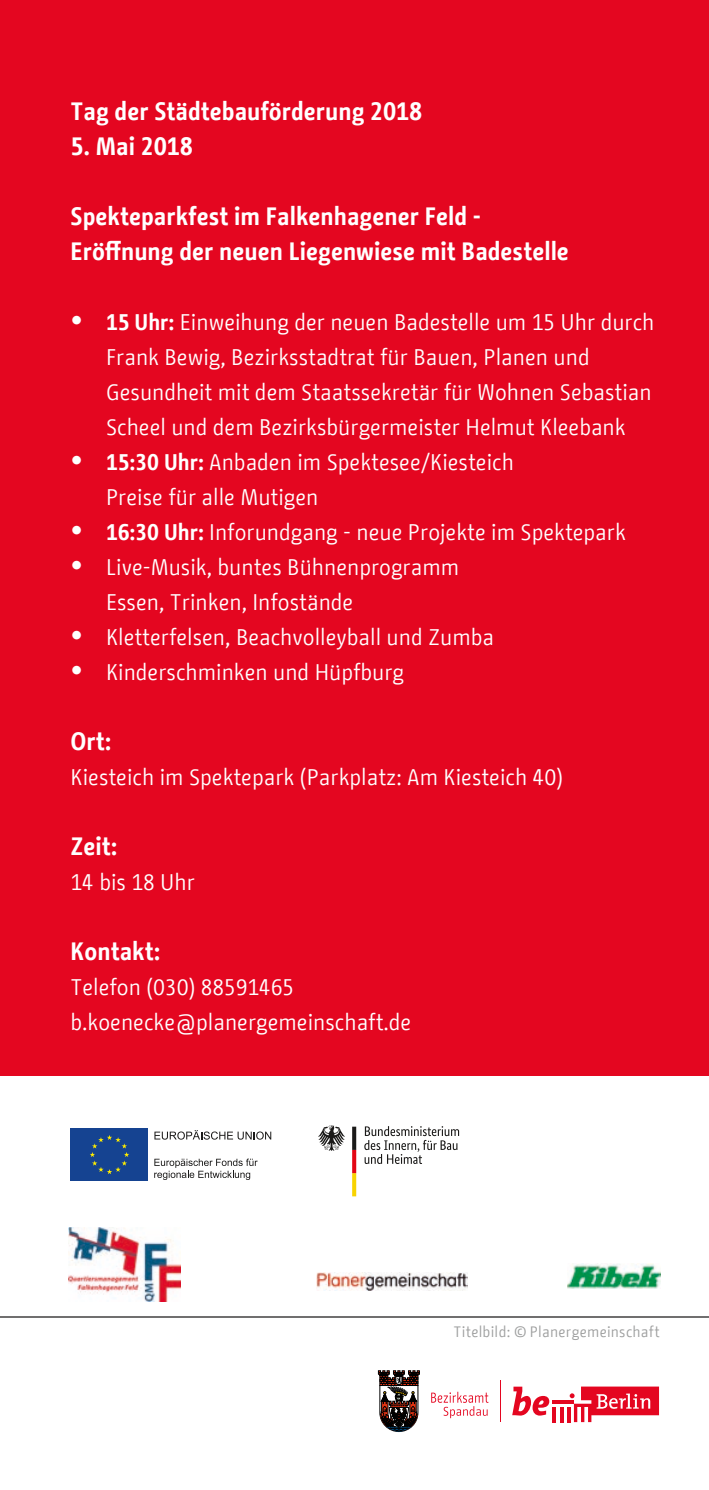
<style>
.page{position:relative;width:709px;height:1490px;background:#fff}
.page>*{position:absolute;margin:0;border:0;box-sizing:border-box;transform-origin:0 0}
.t1{font:700 25px/35px "BMF Change";color:#fff}
.t2{font:22.5px/35px "BMF Change";color:#fff}
.t3{font:15px "BMF Change";letter-spacing:.015em;color:#9d9e9e}
.s1{font-size:32.5px}
.s2{font-weight:700}
</style>
<div class="page">
<div style="left:0;top:0;width:709px;height:1075px;background:#e40620"></div>
<svg style="left:364px;top:1126px;width:95px;height:38px"></svg>
<svg style="left:318px;top:1125px;width:27px;height:25px"></svg>
<svg style="left:352px;top:1126px;width:4px;height:70px"></svg>
<div style="left:69px;top:1127px;width:81px;height:55px;background:#154391"></div>
<svg style="left:90px;top:1135px;width:39px;height:39px"></svg>
<div style="left:148px;top:1128px;width:139px;height:53px;background:#fff"></div>
<svg style="left:154px;top:1130px;width:117px;height:9px"></svg>
<svg style="left:154px;top:1158px;width:104px;height:22px"></svg>
<svg style="left:431px;top:1391px;width:57px;height:27px"></svg>
<svg style="left:512px;top:1386px;width:37px;height:29px"></svg>
<hr style="left:552px;top:1406px;width:4px;height:16px;background:#e40620">
<hr style="left:560px;top:1406px;width:3px;height:16px;background:#e40620">
<hr style="left:567px;top:1406px;width:3px;height:16px;background:#e40620">
<hr style="left:552px;top:1400px;width:22px;height:3px;background:#e40620">
<svg style="left:569px;top:1386px;width:90px;height:36px"></svg>
<hr style="left:500px;top:1380px;width:1px;height:42px;background:#e40620">
<hr style="left:0;top:1316px;width:709px;height:1px;background:#706f6f">
<img style="left:567px;top:1263px;width:94px;height:25px">
<svg style="left:378px;top:1290px;width:41px;height:141px"></svg>
<img style="left:69px;top:1227px;width:112px;height:74px">
<img style="left:316px;top:1272px;width:151px;height:18px">
<p class="t1" style="left:71px;top:94px;width:353px">Tag der Städtebauförderung 2018</p>
<p class="t1" style="left:71px;top:129px;width:124px">5. Mai 2018</p>
<p class="t1" style="left:71px;top:199px;width:500px">Spekteparkfest im Falkenhagener Feld -<br>Eröffnung der neuen Liegenwiese mit Badestelle</p>
<p class="t2" style="left:106px;top:305px;width:550px;text-indent:-35px"><span class="s1">•</span> <span class="s2">15 Uhr:</span> Einweihung der neuen Badestelle um 15 Uhr durch Frank Bewig, Bezirksstadtrat für Bauen, Planen und Gesundheit mit dem Staatssekretär für Wohnen Sebastian Scheel und dem Bezirksbürgermeister Helmut Kleebank</p>
<p class="t2" style="left:106px;top:445px;width:409px;text-indent:-35px"><span class="s1">•</span> <span class="s2">15:30 Uhr:</span> Anbaden im Spektesee/Kiesteich<br>Preise für alle Mutigen</p>
<p class="t2" style="left:71px;top:515px;width:557px"><span class="s1">•</span> <span class="s2">16:30 Uhr:</span> Inforundgang - neue Projekte im Spektepark</p>
<p class="t2" style="left:106px;top:550px;width:355px;text-indent:-35px"><span class="s1">•</span> Live-Musik, buntes Bühnenprogramm<br>Essen, Trinken, Infostände</p>
<p class="t2" style="left:71px;top:620px;width:425px"><span class="s1">•</span> Kletterfelsen, Beachvolleyball und Zumba</p>
<p class="t2" style="left:71px;top:655px;width:335px"><span class="s1">•</span> Kinderschminken und Hüpfburg</p>
<p class="t1" style="left:71px;top:724px;width:42px">Ort:</p>
<p class="t2" style="left:71px;top:760px;width:494px">Kiesteich im Spektepark (Parkplatz: Am Kiesteich 40)</p>
<p class="t1" style="left:71px;top:829px;width:48px">Zeit:</p>
<p class="t2" style="left:71px;top:865px;width:126px">14 bis 18 Uhr</p>
<p class="t1" style="left:71px;top:934px;width:91px">Kontakt:</p>
<p class="t2" style="left:71px;top:970px;width:342px">Telefon (030) 88591465 b.koenecke@planergemeinschaft.de</p>
<p class="t3" style="left:453px;top:1321px;width:208px">Titelbild: © Planergemeinschaft</p>
</div>
